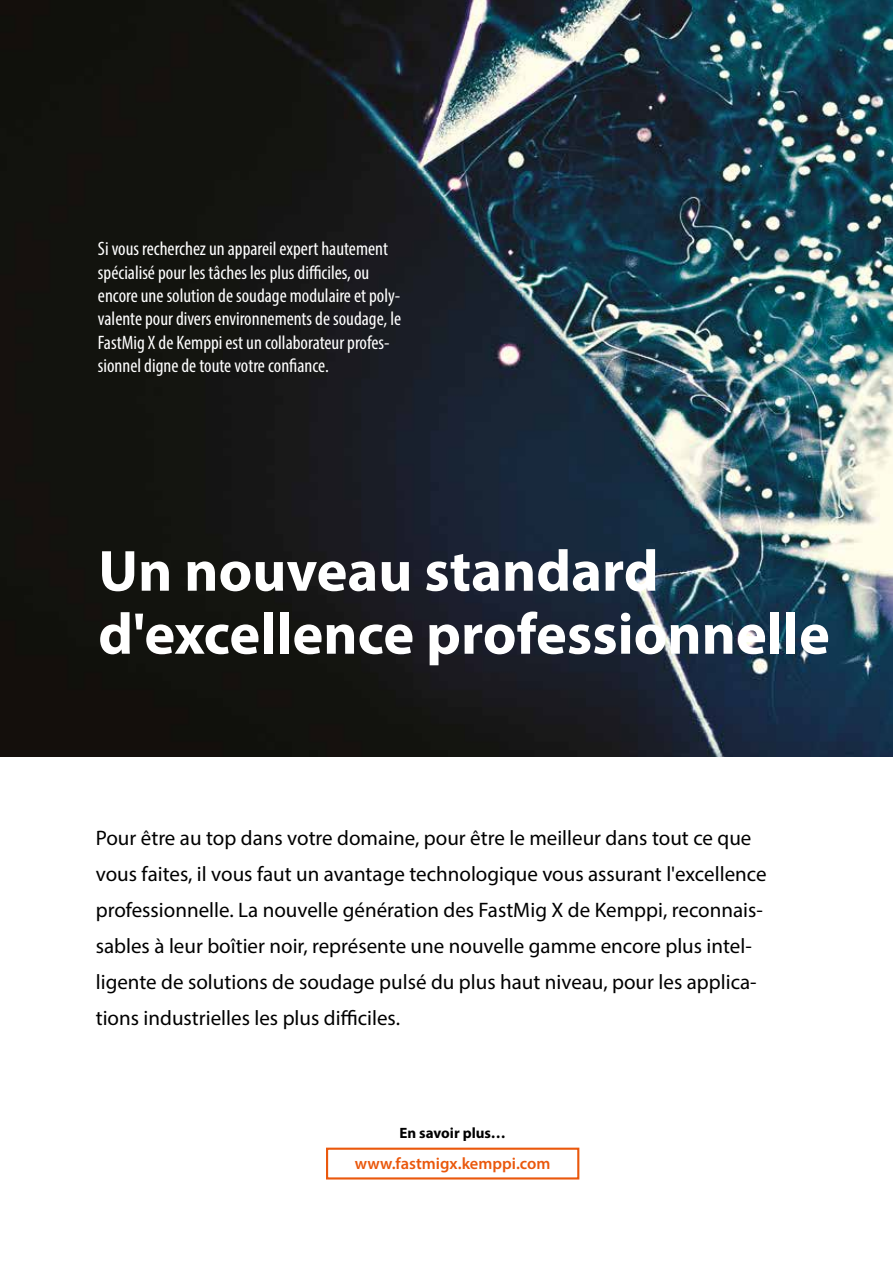
<style>
.page{position:relative;width:893px;height:1263px;background:#fff}
.page>*{position:absolute;margin:0;border:0;box-sizing:border-box;transform-origin:0 0}
.t1{font:700 58.5px/63px "Myriad Pro";color:#fff}
.t2{font:21px/36px "Myriad Pro";color:#000}
.t3{font:condensed 19.5px/23.4px "Myriad Pro";color:#fff}
.t4{font:600 16.5px "Myriad Pro";color:#ea580c}
.t5{font:700 15px "Myriad Pro";color:#000}
</style>
<div class="page">
<img style="left:0;top:0;width:893px;height:757px">
<div style="left:326px;top:1147px;width:253px;height:32px;border:2px solid #ea580c"></div>
<p class="t3" style="left:98px;top:237px;width:305px">Si vous recherchez un appareil expert hautement spécialisé pour les tâches les plus difficiles, ou encore une solution de soudage modulaire et poly&shy;valente pour divers environnements de soudage, le FastMig X de Kemppi est un collaborateur profes&shy;sionnel digne de toute votre confiance.</p>
<h1 class="t1" style="left:98px;top:538px;width:733px">Un nouveau standard d'excellence professionnelle</h1>
<p class="t2" style="left:96px;top:819px;width:672px">Pour être au top dans votre domaine, pour être le meilleur dans tout ce que vous faites, il vous faut un avantage technologique vous assurant l'excellence professionnelle. La nouvelle génération des FastMig X de Kemppi, reconnais&shy;sables à leur boîtier noir, représente une nouvelle gamme encore plus intel&shy;ligente de solutions de soudage pulsé du plus haut niveau, pour les applica&shy;tions industrielles les plus difficiles.</p>
<p class="t5" style="left:399px;top:1123px;width:108px">En savoir plus…</p>
<p class="t4" style="left:355px;top:1153px;width:197px">www.fastmigx.kemppi.com</p>
</div>
